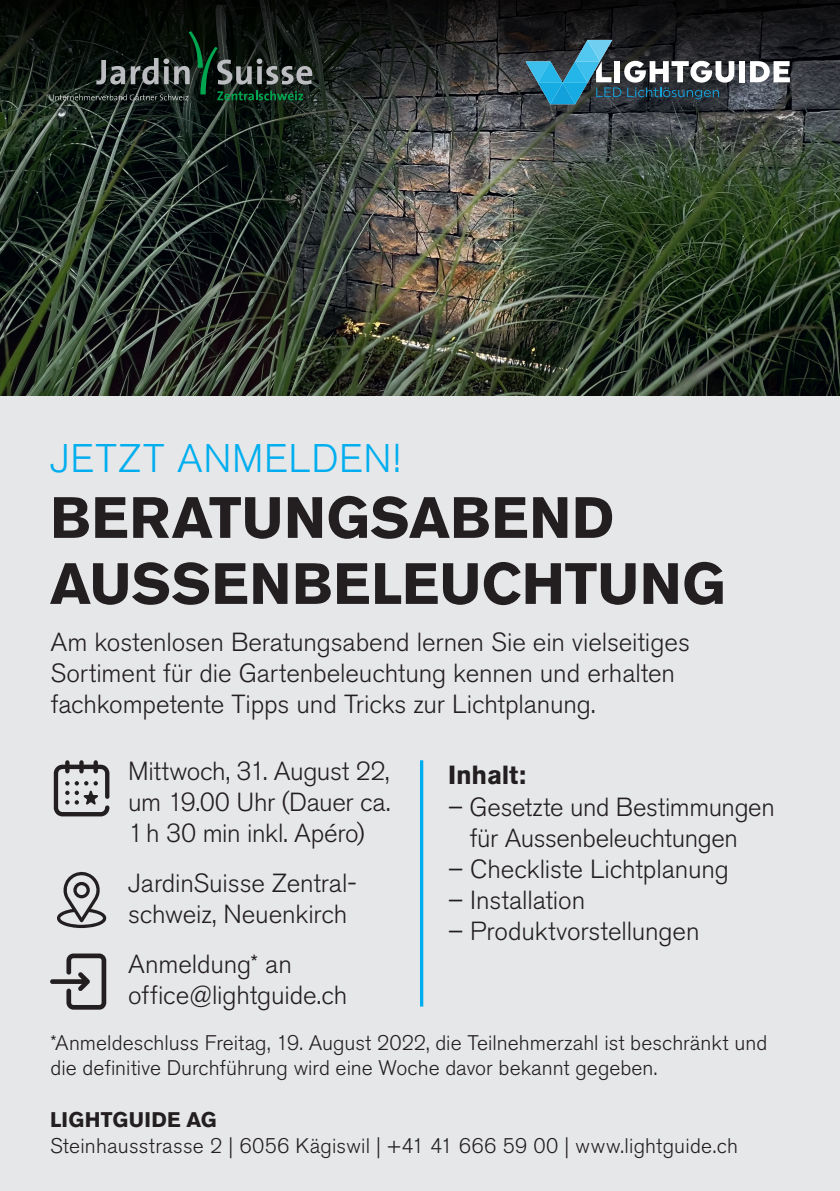
<style>
.page{position:relative;width:840px;height:1191px;background:#fff}
.page>*{position:absolute;margin:0;border:0;box-sizing:border-box;transform-origin:0 0}
.t1{font:700 57.6px/66px "Akzidenz Grotesk BE";letter-spacing:.005em;color:#231f20}
.t2{font:300 39.6px "Akzidenz Grotesk BE";letter-spacing:.015em;color:#00aeef}
.t3{font:300 26px/31.2px "Akzidenz Grotesk BE";letter-spacing:-.005em;color:#231f20}
.t4{font:700 26px "Akzidenz Grotesk BE";letter-spacing:-.01em;color:#231f20}
.t5{font:300 21px/25.2px "Akzidenz Grotesk BE";letter-spacing:.005em;color:#231f20}
.t6{font:700 21px "Akzidenz Grotesk BE";letter-spacing:.015em;color:#231f20}
</style>
<div class="page">
<div style="left:0;top:3px;width:839px;height:1188px;background:#e6e7e9"></div>
<img style="left:0;top:123px;width:839px;height:272px">
<svg style="left:0;top:0;width:839px;height:123px;background:#212424"></svg>
<hr style="left:420px;top:760px;width:3px;height:246px;background:#00aeef">
<div style="left:738px;top:61px;width:6px;height:21px;background:#fff"></div>
<svg style="left:749px;top:61px;width:40px;height:21px"></svg>
<svg style="left:525px;top:40px;width:209px;height:64px;background:#44606c"></svg>
<svg style="left:54px;top:760px;width:55px;height:56px"></svg>
<svg style="left:57px;top:871px;width:49px;height:57px"></svg>
<svg style="left:50px;top:953px;width:56px;height:56px"></svg>
<svg style="left:50px;top:31px;width:262px;height:69px;background:#212e27"></svg>
<h2 class="t2" style="left:50px;top:436px;width:351px">JETZT ANMELDEN!</h2>
<h1 class="t1" style="left:50px;top:485px;width:676px">BERATUNGSABEND<br>AUSSENBELEUCHTUNG</h1>
<p class="t3" style="left:50px;top:626px;width:640px">Am kostenlosen Beratungsabend lernen Sie ein vielseitiges<br>Sortiment für die Gartenbeleuchtung kennen und erhalten fachkompetente Tipps und Tricks zur Lichtplanung.</p>
<p class="t3" style="left:128px;top:755px;width:264px;text-align:justify">Mittwoch, 31. August 22, um 19.00 Uhr (Dauer ca.<br>1h 30 min inkl. Apéro)</p>
<p class="t3" style="left:128px;top:868px;width:230px">JardinSuisse Zentral&shy;schweiz, Neuenkirch</p>
<p class="t3" style="left:128px;top:948px;width:220px">Anmeldung* an office@lightguide.ch</p>
<p class="t4" style="left:448px;top:760px;width:79px">Inhalt:</p>
<p class="t3" style="left:448px;top:791px;width:328px;text-align:center">– Gesetzte und Bestimmungen für Aussenbeleuchtungen</p>
<p class="t3" style="left:448px;top:854px;width:282px">– Checkliste Lichtplanung</p>
<p class="t3" style="left:448px;top:885px;width:139px">– Installation</p>
<p class="t3" style="left:448px;top:916px;width:253px">– Produktvorstellungen</p>
<p class="t5" style="left:51px;top:1030px;width:717px">*Anmeldeschluss Freitag, 19. August 2022, die Teilnehmerzahl ist beschränkt und die definitive Durchführung wird eine Woche davor bekannt gegeben.</p>
<p class="t6" style="left:50px;top:1108px;width:168px">LIGHTGUIDE AG</p>
<p class="t5" style="left:50px;top:1133px;width:689px">Steinhausstrasse 2 | 6056 Kägiswil | +41 41 666 59 00 | www.lightguide.ch</p>
</div>
